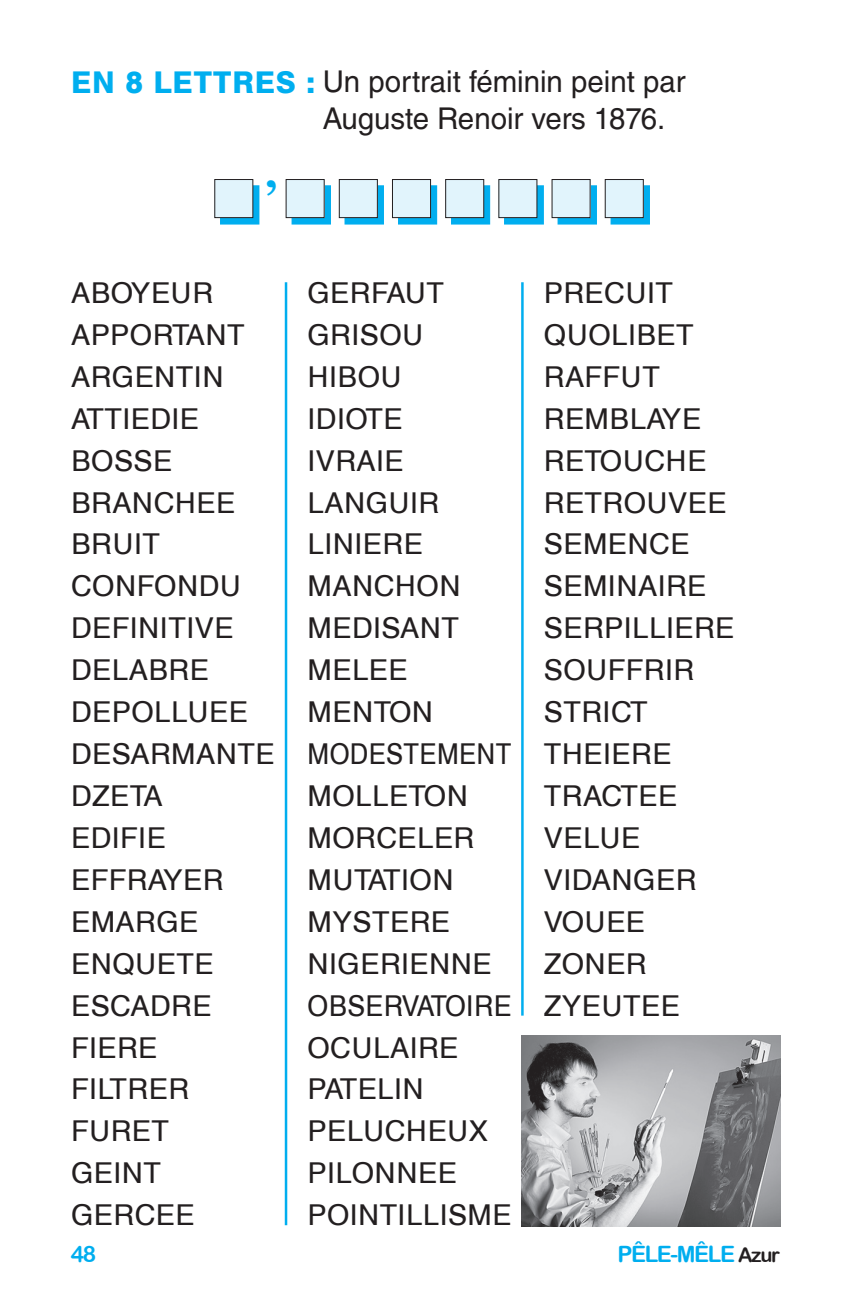
<style>
.page{position:relative;width:851px;height:1312px;background:#fff}
.page>*{position:absolute;margin:0;border:0;box-sizing:border-box;transform-origin:0 0}
.t1{font:700 45px "Georgia";color:#00aeef}
.t2{font:30px/36px "Helvetica LT Std";color:#231f20}
.t3{font:28.75px/42px "AT Triumvirate";letter-spacing:.015em;color:#231f20}
.t4{font:22.5px "Arial Rounded MT Bold";letter-spacing:-.06em;color:#00aeef}
.s1{font-family:"AT Triumvirate";font-weight:800;color:#00aeef}
.s2{font-size:20px;color:#231f20}
</style>
<div class="page">
<div style="left:220px;top:185px;width:39px;height:39px;background:linear-gradient(to right,#00aeef,#00aeef)"></div>
<div style="left:215px;top:179px;width:38px;height:38px;background:#e1f4fc"></div>
<div style="left:214px;top:179px;width:39px;height:39px;border:1px solid #231f20"></div>
<div style="left:291px;top:185px;width:40px;height:39px;background:linear-gradient(to right,#00aeef,#00aeef)"></div>
<div style="left:286px;top:179px;width:38px;height:38px;background:#e1f4fc"></div>
<div style="left:285px;top:179px;width:39px;height:39px;border:1px solid #231f20"></div>
<div style="left:345px;top:185px;width:39px;height:39px;background:#00aeef"></div>
<div style="left:339px;top:179px;width:38px;height:38px;background:#e1f4fc"></div>
<div style="left:339px;top:179px;width:39px;height:39px;border:1px solid #231f20"></div>
<div style="left:398px;top:185px;width:39px;height:39px;background:linear-gradient(to right,#00aeef,#00aeef)"></div>
<div style="left:392px;top:179px;width:38px;height:38px;background:#e1f4fc"></div>
<div style="left:392px;top:179px;width:39px;height:39px;border:1px solid #231f20"></div>
<div style="left:451px;top:185px;width:39px;height:39px;background:linear-gradient(to right,#00aeef,#00aeef)"></div>
<div style="left:445px;top:179px;width:38px;height:38px;background:#e1f4fc"></div>
<div style="left:445px;top:179px;width:39px;height:39px;border:1px solid #231f20"></div>
<div style="left:504px;top:185px;width:39px;height:39px;background:linear-gradient(to right,#00aeef,#00aeef)"></div>
<div style="left:499px;top:179px;width:38px;height:38px;background:#e1f4fc"></div>
<div style="left:498px;top:179px;width:39px;height:39px;border:1px solid #231f20"></div>
<div style="left:557px;top:185px;width:39px;height:39px;background:linear-gradient(to right,#00aeef,#00aeef)"></div>
<div style="left:552px;top:179px;width:38px;height:38px;background:#e1f4fc"></div>
<div style="left:551px;top:179px;width:39px;height:39px;border:1px solid #231f20"></div>
<div style="left:610px;top:185px;width:39px;height:39px;background:linear-gradient(to right,#00aeef,#00aeef)"></div>
<div style="left:605px;top:179px;width:38px;height:38px;background:#e1f4fc"></div>
<div style="left:604px;top:179px;width:39px;height:39px;border:1px solid #231f20"></div>
<img style="left:521px;top:1035px;width:259px;height:191px">
<hr style="left:285px;top:282px;width:2px;height:942px;background:#00aeef">
<hr style="left:521px;top:282px;width:2px;height:733px;background:#00aeef">
<p class="t2" style="left:322px;top:64px;width:364px;text-indent:-251px"><span class="s1">EN 8 LETTRES :</span> Un portrait féminin peint par<br>Auguste Renoir vers 1876.</p>
<p class="t1" style="left:265px;top:169px;width:14px">’</p>
<p class="t3" style="left:71px;top:271px;width:205px">ABOYEUR<br>APPORTANT<br>ARGENTIN<br>ATTIEDIE<br>BOSSE<br>BRANCHEE<br>BRUIT<br>CONFONDU<br>DEFINITIVE<br>DELABRE<br>DEPOLLUEE<br>DESARMANTE<br>DZETA<br>EDIFIE<br>EFFRAYER<br>EMARGE<br>ENQUETE<br>ESCADRE<br>FIERE<br>FILTRER<br>FURET<br>GEINT<br>GERCEE</p>
<p class="t3" style="left:307px;top:271px;width:205px">GERFAUT<br>GRISOU<br>HIBOU<br>IDIOTE<br>IVRAIE<br>LANGUIR<br>LINIERE<br>MANCHON<br>MEDISANT<br>MELEE<br>MENTON<br>MODESTEMENT<br>MOLLETON<br>MORCELER<br>MUTATION<br>MYSTERE<br>NIGERIENNE<br>OBSERVATOIRE<br>OCULAIRE<br>PATELIN<br>PELUCHEUX<br>PILONNEE<br>POINTILLISME</p>
<p class="t3" style="left:544px;top:271px;width:192px">PRECUIT<br>QUOLIBET<br>RAFFUT<br>REMBLAYE<br>RETOUCHE<br>RETROUVEE<br>SEMENCE<br>SEMINAIRE<br>SERPILLIERE<br>SOUFFRIR<br>STRICT<br>THEIERE<br>TRACTEE<br>VELUE<br>VIDANGER<br>VOUEE<br>ZONER<br>ZYEUTEE</p>
<p class="t4" style="left:71px;top:1240px;width:27px">48</p>
<p class="t4" style="left:617px;top:1240px;width:164px">PÊLE-MÊLE <span class="s2">Azur</span></p>
</div>
